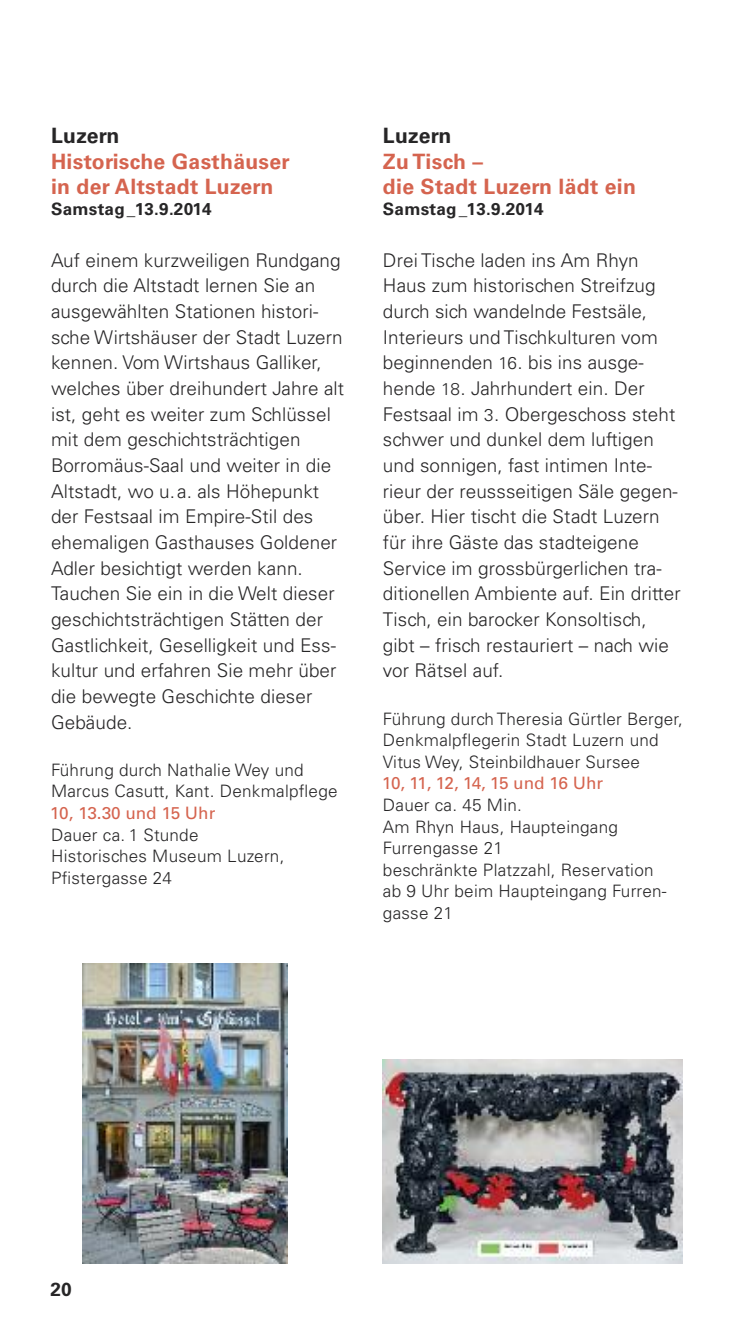
<style>
.page{position:relative;width:734px;height:1340px;background:#fff}
.page>*{position:absolute;margin:0;border:0;box-sizing:border-box;transform-origin:0 0}
.t1{font:700 21.15px/25.7px "Univers LT";letter-spacing:.015em;color:#d5644f}
.t2{font:700 21.15px "Univers LT";letter-spacing:.015em;color:#272627}
.t3{font:300 18.9px/25.7px "Univers";letter-spacing:.005em;color:#272627}
.t4{font:700 18.9px "Univers LT";color:#272627}
.t5{font:300 17.1px/21.6px "Univers";letter-spacing:.015em;color:#272627}
.t6{font:17.1px "Univers";letter-spacing:-.005em;color:#d5644f}
.t7{font:700 17.1px "Univers LT";letter-spacing:.015em;color:#272627}
.s1{font-size:17.1px}
</style>
<div class="page">
<img style="left:383px;top:1059px;width:299px;height:204px">
<img style="left:83px;top:963px;width:204px;height:300px">
<p class="t2" style="left:51px;top:128px;width:70px">Luzern</p>
<p class="t1" style="left:51px;top:150px;width:240px">Historische Gasthäuser in der Altstadt Luzern</p>
<p class="t7" style="left:51px;top:203px;width:162px">Samstag_13.9.2014</p>
<p class="t3" style="left:51px;top:249px;width:294px">Auf einem kurzweiligen Rundgang durch die Altstadt lernen Sie an ausgewählten Stationen histori&shy;sche Wirtshäuser der Stadt Luzern kennen. Vom Wirtshaus Galliker, welches über dreihundert Jahre alt ist, geht es weiter zum Schlüssel mit dem geschichtsträchtigen<br>Borromäus-Saal und weiter in die<br>Altstadt, wo u.a. als Höhepunkt der Festsaal im Empire-Stil des ehemaligen Gasthauses Goldener<br>Adler besichtigt werden kann.<br>Tauchen Sie ein in die Welt dieser geschichtsträchtigen Stätten der<br>Gastlichkeit, Geselligkeit und Ess&shy;kultur und erfahren Sie mehr über die bewegte Geschichte dieser<br>Gebäude.</p>
<p class="t5" style="left:51px;top:760px;width:288px">Führung durch Nathalie Wey und<br>Marcus Casutt, Kant. Denkmalpflege</p>
<p class="t6" style="left:50px;top:806px;width:167px">10, 13.30 und 15 Uhr</p>
<p class="t5" style="left:51px;top:825px;width:235px">Dauer ca. 1 Stunde<br>Historisches Museum Luzern,<br>Pfistergasse 24</p>
<p class="t2" style="left:383px;top:128px;width:70px">Luzern</p>
<p class="t1" style="left:383px;top:150px;width:254px">Zu Tisch –<br>die Stadt Luzern lädt ein</p>
<p class="t7" style="left:383px;top:203px;width:162px">Samstag_13.9.2014</p>
<p class="t3" style="left:383px;top:249px;width:299px">Drei Tische laden ins Am Rhyn<br>Haus zum historischen Streifzug durch sich wandelnde Festsäle,<br>Interieurs und Tischkulturen vom beginnenden <span class="s1">16</span>. bis ins ausge&shy;hende <span class="s1">18</span>. Jahrhundert ein. Der<br>Festsaal im <span class="s1">3</span>. Obergeschoss steht schwer und dunkel dem luftigen und sonnigen, fast intimen Inte&shy;rieur der reussseitigen Säle gegen&shy;über. Hier tischt die Stadt Luzern für ihre Gäste das stadteigene<br>Service im grossbürgerlichen tra&shy;ditionellen Ambiente auf. Ein dritter<br>Tisch, ein barocker Konsoltisch, gibt – frisch restauriert – nach wie vor Rätsel auf.</p>
<p class="t5" style="left:383px;top:709px;width:301px">Führung durch Theresia Gürtler Berger,<br>Denkmalpflegerin Stadt Luzern und<br>Vitus Wey, Steinbildhauer Sursee</p>
<p class="t6" style="left:381px;top:777px;width:223px">10, 11, 12, 14, 15 und 16 Uhr</p>
<p class="t5" style="left:383px;top:795px;width:285px">Dauer ca. 45 Min.<br>Am Rhyn Haus, Haupteingang<br>Furrengasse 21<br>beschränkte Platzzahl, Reservation ab 9 Uhr beim Haupteingang Furren&shy;gasse 21</p>
<p class="t4" style="left:51px;top:1282px;width:22px">20</p>
</div>
